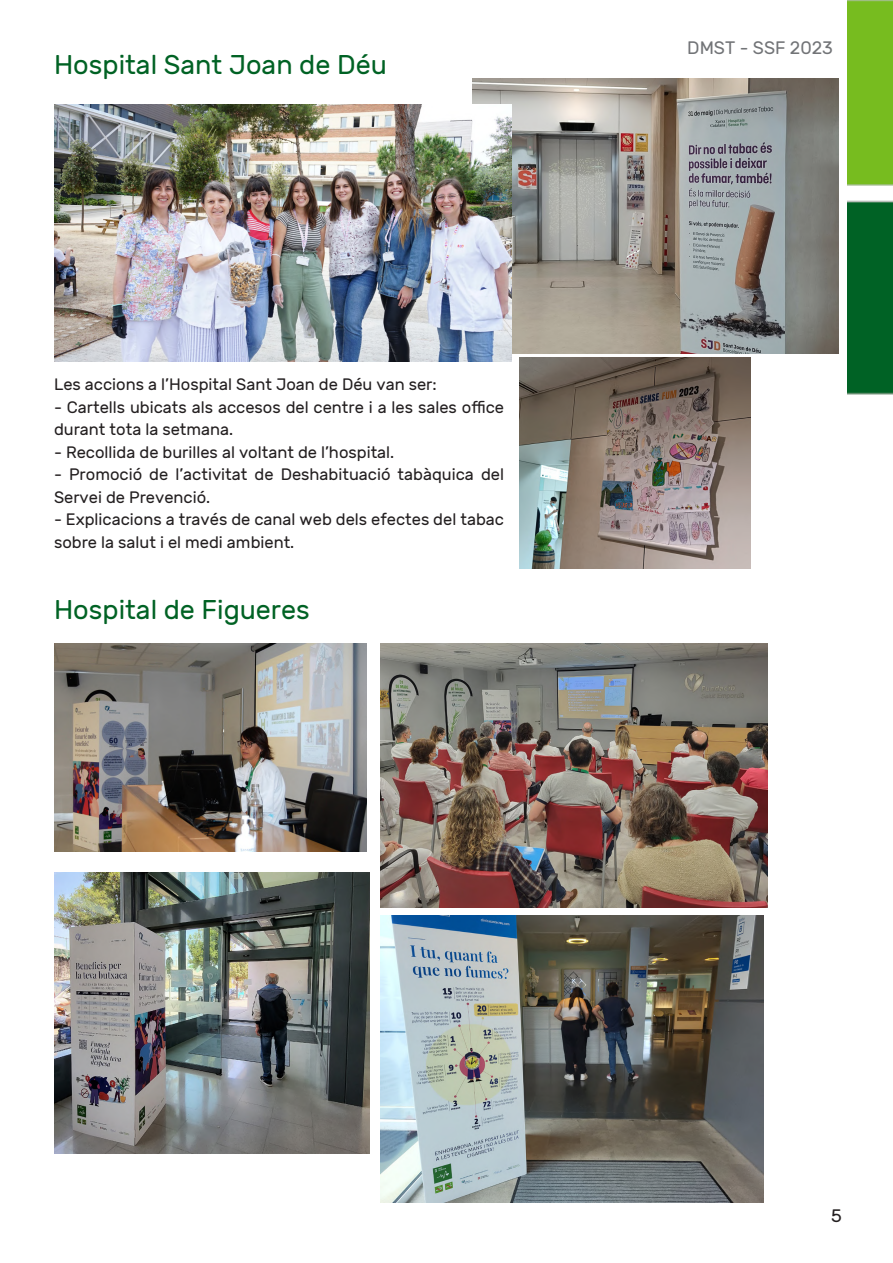
<style>
.page{position:relative;width:893px;height:1263px;background:#fff}
.page>*{position:absolute;margin:0;border:0;box-sizing:border-box;transform-origin:0 0}
.t1{font:27px "Rubik";color:#006224}
.t2{font:18px "Rubik";color:#727477}
.t3{font:18px "Rubik";color:#231f20}
.t4{font:16.5px/22.5px "Rubik";color:#231f20}
</style>
<div class="page">
<img style="left:848px;top:0;width:45px;height:395px">
<img style="left:472px;top:79px;width:367px;height:275px">
<img style="left:54px;top:104px;width:457px;height:257px">
<img style="left:54px;top:643px;width:313px;height:208px">
<img style="left:381px;top:643px;width:386px;height:265px">
<img style="left:54px;top:873px;width:316px;height:280px">
<img style="left:520px;top:357px;width:230px;height:212px">
<img style="left:381px;top:915px;width:382px;height:287px">
<p class="t1" style="left:54px;top:50px;width:334px">Hospital Sant Joan de Déu</p>
<p class="t4" style="left:54px;top:374px;width:384px">Les accions a l’Hospital Sant Joan de Déu van ser:</p>
<p class="t4" style="left:54px;top:396px;width:452px">- Cartells ubicats als accesos del centre i a les sales office durant tota la setmana.</p>
<p class="t4" style="left:54px;top:441px;width:342px">- Recollida de burilles al voltant de l’hospital.</p>
<p class="t4" style="left:54px;top:464px;width:452px">- Promoció de l’activitat de Deshabituació tabàquica del<br>Servei de Prevenció.</p>
<p class="t4" style="left:54px;top:509px;width:452px">- Explicacions a través de canal web dels efectes del tabac sobre la salut i el medi ambient.</p>
<p class="t1" style="left:54px;top:594px;width:257px">Hospital de Figueres</p>
<p class="t2" style="left:687px;top:38px;width:147px">DMST - SSF 2023</p>
<p class="t3" style="left:831px;top:1206px;width:12px">5</p>
</div>
